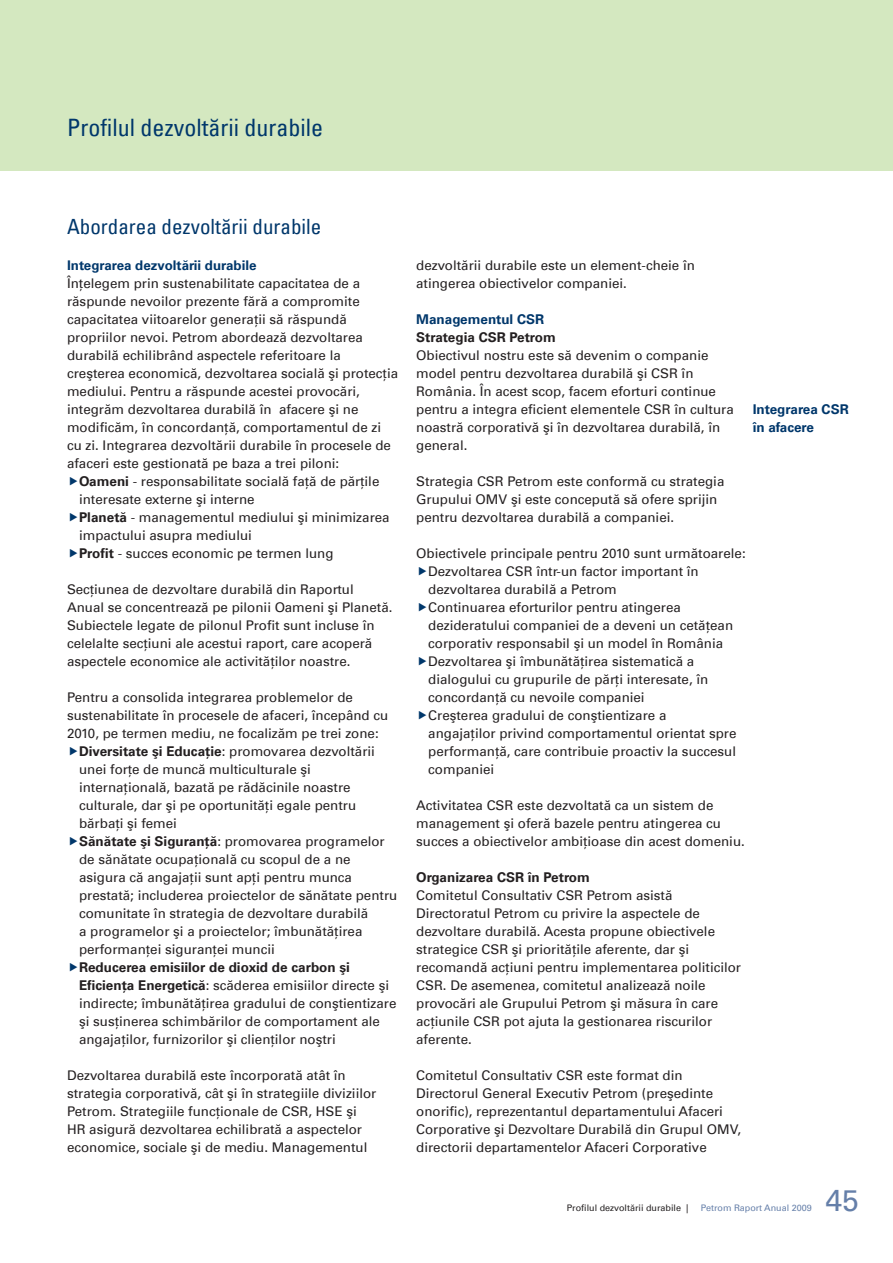
<style>
.page{position:relative;width:893px;height:1263px;background:#fff}
.page>*{position:absolute;margin:0;border:0;box-sizing:border-box;transform-origin:0 0}
.t1{font:30px "Univers Com 55 Roman";color:#657fa9}
.t2{font:condensed 24px "Univers Com 57";color:#00376b}
.t3{font:condensed 21px "Univers Com 57";color:#00376b}
.t4{font:700 13.5px "Univers Com 65";color:#231f20}
.t5{font:700 13.5px/18px "Univers Com 65";color:#00376b}
.t6{font:13.35px/18px "Univers Com 55 Roman";color:#231f20}
.t7{font:700 13.35px "Univers Com 65";color:#00376b}
.t8{font:9px "Univers Com 55 Roman";color:#231f20}
.t9{font:9px "Univers Com 55 Roman";color:#657fa9}
.s1{font-family:"Univers Com 65";font-weight:700;font-size:13.5px}
</style>
<div class="page">
<div style="left:0;top:0;width:893px;height:170px;background:#d4e8c0"></div>
<h2 class="t2" style="left:67px;top:113px;width:257px">Profilul dezvoltării durabile</h2>
<h3 class="t3" style="left:67px;top:213px;width:256px">Abordarea dezvoltării durabile</h3>
<p class="t7" style="left:67px;top:257px;width:191px">Integrarea dezvoltării durabile</p>
<p class="t6" style="left:67px;top:274px;width:333px">Înţelegem prin sustenabilitate capacitatea de a răspunde nevoilor prezente fără a compromite capacitatea viitoarelor generaţii să răspundă propriilor nevoi. Petrom abordează dezvoltarea durabilă echilibrând aspectele referitoare la creşterea economică, dezvoltarea socială şi protecţia mediului. Pentru a răspunde acestei provocări, integrăm dezvoltarea durabilă în afacere şi ne modificăm, în concordanţă, comportamentul de zi cu zi. Integrarea dezvoltării durabile în procesele de afaceri este gestionată pe baza a trei piloni:</p>
<p class="t6" style="left:79px;top:472px;width:312px"><span class="s1">Oameni</span> - responsabilitate socială faţă de părţile interesate externe şi interne<br><span class="s1">Planetă</span> - managementul mediului şi minimizarea impactului asupra mediului<br><span class="s1">Profit</span> - succes economic pe termen lung</p>
<p class="t6" style="left:67px;top:580px;width:327px">Secţiunea de dezvoltare durabilă din Raportul Anual se concentrează pe pilonii Oameni şi Planetă.<br>Subiectele legate de pilonul Profit sunt incluse în celelalte secţiuni ale acestui raport, care acoperă aspectele economice ale activităţilor noastre.</p>
<p class="t6" style="left:67px;top:688px;width:287px">Pentru a consolida integrarea problemelor de</p>
<p class="t6" style="left:67px;top:706px;width:323px">sustenabilitate în procesele de afaceri, începând cu</p>
<p class="t6" style="left:67px;top:724px;width:313px">2010, pe termen mediu, ne focalizăm pe trei zone:</p>
<p class="t6" style="left:79px;top:742px;width:297px"><span class="s1">Diversitate şi Educaţie</span>: promovarea dezvoltării</p>
<p class="t6" style="left:79px;top:760px;width:233px">unei forţe de muncă multiculturale şi</p>
<p class="t6" style="left:79px;top:778px;width:273px">internaţională, bazată pe rădăcinile noastre</p>
<p class="t6" style="left:79px;top:796px;width:279px">culturale, dar şi pe oportunităţi egale pentru</p>
<p class="t6" style="left:79px;top:814px;width:99px">bărbaţi şi femei</p>
<p class="t6" style="left:79px;top:832px;width:307px"><span class="s1">Sănătate şi Siguranţă</span>: promovarea programelor</p>
<p class="t6" style="left:79px;top:850px;width:273px">de sănătate ocupaţională cu scopul de a ne</p>
<p class="t6" style="left:79px;top:868px;width:274px">asigura că angajaţii sunt apţi pentru munca</p>
<p class="t6" style="left:79px;top:886px;width:320px">prestată; includerea proiectelor de sănătate pentru</p>
<p class="t6" style="left:79px;top:904px;width:291px">comunitate în strategia de dezvoltare durabilă</p>
<p class="t6" style="left:79px;top:922px;width:285px">a programelor şi a proiectelor; îmbunătăţirea</p>
<p class="t6" style="left:79px;top:940px;width:197px">performanţei siguranţei muncii</p>
<p class="t4" style="left:79px;top:959px;width:272px">Reducerea emisiilor de dioxid de carbon şi</p>
<p class="t6" style="left:79px;top:976px;width:319px"><span class="s1">Eficienţa Energetică</span>: scăderea emisiilor directe şi indirecte; îmbunătăţirea gradului de conştientizare şi susţinerea schimbărilor de comportament ale angajaţilor, furnizorilor şi clienţilor noştri</p>
<p class="t6" style="left:67px;top:1066px;width:311px">Dezvoltarea durabilă este încorporată atât în strategia corporativă, cât şi în strategiile diviziilor Petrom. Strategiile funcţionale de CSR, HSE şi HR asigură dezvoltarea echilibrată a aspectelor economice, sociale şi de mediu. Managementul</p>
<p class="t6" style="left:416px;top:256px;width:280px">dezvoltării durabile este un element-cheie în atingerea obiectivelor companiei.</p>
<p class="t5" style="left:416px;top:310px;width:129px">Managementul CSR</p>
<p class="t4" style="left:416px;top:329px;width:141px">Strategia CSR Petrom</p>
<p class="t6" style="left:416px;top:346px;width:319px">Obiectivul nostru este să devenim o companie model pentru dezvoltarea durabilă şi CSR în România. În acest scop, facem eforturi continue pentru a integra eficient elementele CSR în cultura noastră corporativă şi în dezvoltarea durabilă, în general.</p>
<p class="t6" style="left:416px;top:472px;width:310px">Strategia CSR Petrom este conformă cu strategia<br>Grupului OMV şi este concepută să ofere sprijin pentru dezvoltarea durabilă a companiei.</p>
<p class="t6" style="left:428px;top:544px;width:319px;text-indent:-12px">Obiectivele principale pentru 2010 sunt următoarele:<br>Dezvoltarea CSR într-un factor important în dezvoltarea durabilă a Petrom<br>Continuarea eforturilor pentru atingerea dezideratului companiei de a deveni un cetăţean corporativ responsabil şi un model în România Dezvoltarea şi îmbunătăţirea sistematică a dialogului cu grupurile de părţi interesate, în concordanţă cu nevoile companiei<br>Creşterea gradului de conştientizare a<br>angajaţilor privind comportamentul orientat spre performanţă, care contribuie proactiv la succesul companiei</p>
<p class="t6" style="left:416px;top:796px;width:330px">Activitatea CSR este dezvoltată ca un sistem de management şi oferă bazele pentru atingerea cu succes a obiectivelor ambiţioase din acest domeniu.</p>
<p class="t4" style="left:416px;top:869px;width:175px">Organizarea CSR în Petrom</p>
<p class="t6" style="left:416px;top:886px;width:326px">Comitetul Consultativ CSR Petrom asistă Directoratul Petrom cu privire la aspectele de dezvoltare durabilă. Acesta propune obiectivele strategice CSR şi priorităţile aferente, dar şi recomandă acţiuni pentru implementarea politicilor CSR. De asemenea, comitetul analizează noile provocări ale Grupului Petrom şi măsura în care acţiunile CSR pot ajuta la gestionarea riscurilor aferente.</p>
<p class="t6" style="left:416px;top:1066px;width:326px">Comitetul Consultativ CSR este format din Directorul General Executiv Petrom (preşedinte onorific), reprezentantul departamentului Afaceri Corporative şi Dezvoltare Durabilă din Grupul OMV, directorii departamentelor Afaceri Corporative</p>
<p class="t5" style="left:753px;top:400px;width:97px">Integrarea CSR în afacere</p>
<p class="t8" style="left:567px;top:1202px;width:123px">Profilul dezvoltării durabile |</p>
<p class="t9" style="left:701px;top:1202px;width:112px">Petrom Raport Anual 2009</p>
<h1 class="t1" style="left:826px;top:1182px;width:35px">45</h1>
</div>
